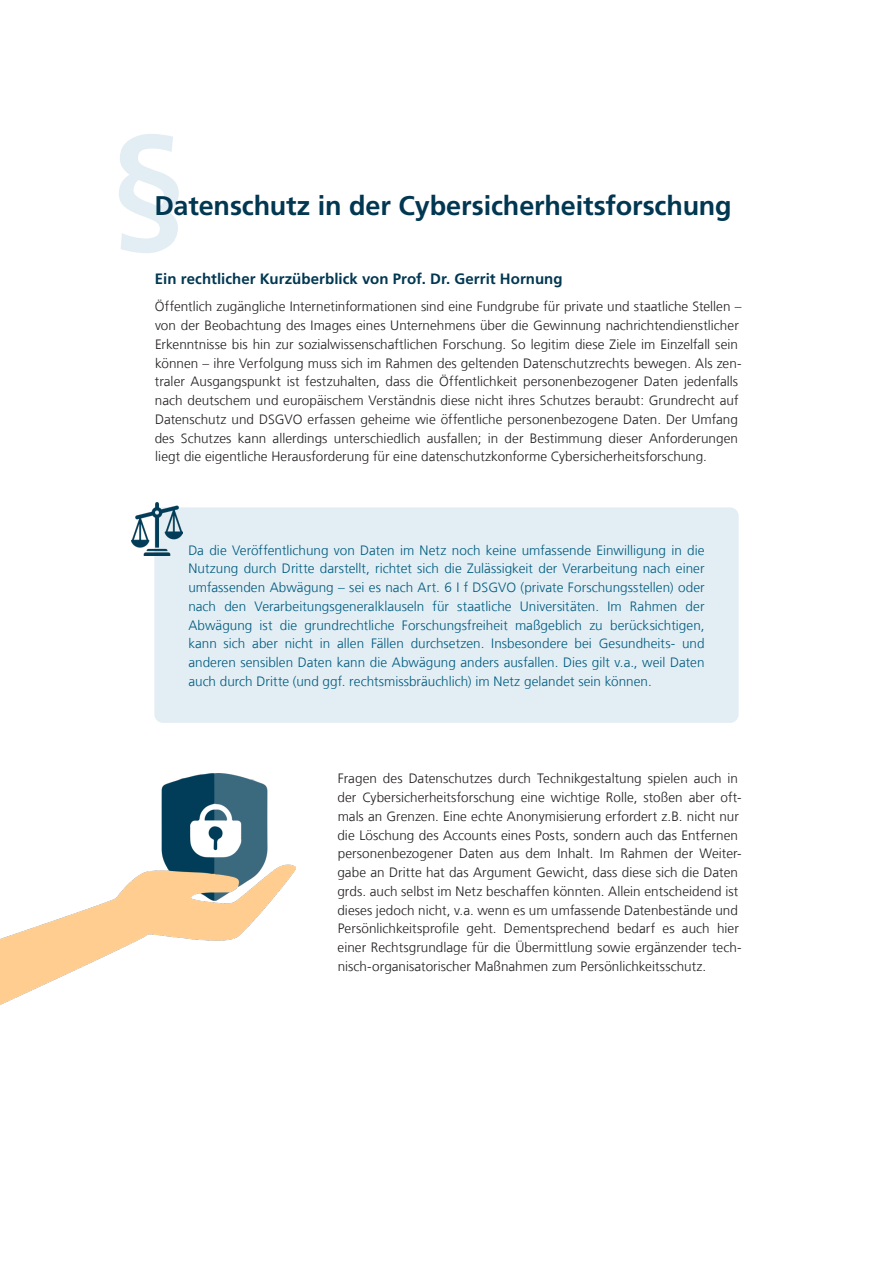
<style>
.page{position:relative;width:893px;height:1263px;background:#fff}
.page>*{position:absolute;margin:0;border:0;box-sizing:border-box;transform-origin:0 0}
.Absatzformat_1{font:700 141.15px "Frutiger LT Com";color:#e2eef4}
.Sub_Ueberschrift_14{font:700 27px "Frutiger LT Com";letter-spacing:-.005em;color:#013751}
.Sub_Ueberschrift_14-2{font:700 15px "Frutiger LT Com";letter-spacing:.005em;color:#013751}
.Fliesstext_9_12_5_sc{font:300 13.5px/18.8px "Frutiger LT Com";letter-spacing:.005em;color:#231f20}
.Fliesstext_9_12_5_sc-2{font:300 13.5px/18.8px "Frutiger LT Com";color:#005b7f;text-align:justify}
</style>
<div class="page">
<div style="left:154px;top:507px;width:585px;height:216px;background:#e2eef4;border-radius:9px"></div>
<img style="left:132px;top:503px;width:51px;height:52px">
<img style="left:0;top:774px;width:296px;height:231px">
<p class="Absatzformat_1" style="left:109px;top:102px;width:80px">§</p>
<p class="Sub_Ueberschrift_14" style="left:154px;top:190px;width:579px">Datenschutz in der Cybersicherheitsforschung</p>
<p class="Sub_Ueberschrift_14-2" style="left:155px;top:270px;width:409px">Ein rechtlicher Kurzüberblick von Prof. Dr. Gerrit Hornung</p>
<p class="Fliesstext_9_12_5_sc" style="left:155px;top:297px;width:588px">Öffentlich zugängliche Internetinformationen sind eine Fundgrube für private und staatliche Stellen – von der Beobachtung des Images eines Unternehmens über die Gewinnung nachrichtendienstlicher Erkenntnisse bis hin zur sozialwissenschaftlichen Forschung. So legitim diese Ziele im Einzelfall sein können – ihre Verfolgung muss sich im Rahmen des geltenden Datenschutzrechts bewegen. Als zen&shy;traler Ausgangspunkt ist festzuhalten, dass die Öffentlichkeit personenbezogener Daten jedenfalls nach deutschem und europäischem Verständnis diese nicht ihres Schutzes beraubt: Grundrecht auf Datenschutz und DSGVO erfassen geheime wie öffentliche personenbezogene Daten. Der Umfang des Schutzes kann allerdings unterschiedlich ausfallen; in der Bestimmung dieser Anforderungen liegt die eigentliche Herausforderung für eine datenschutzkonforme Cybersicherheitsforschung.</p>
<p class="Fliesstext_9_12_5_sc-2" style="left:188px;top:541px;width:518px">Da die Veröffentlichung von Daten im Netz noch keine umfassende Einwilligung in die Nutzung durch Dritte darstellt, richtet sich die Zulässigkeit der Verarbeitung nach einer umfassenden Abwägung – sei es nach Art. 6 I f DSGVO (private Forschungsstellen) oder nach den Verarbeitungsgeneralklauseln für staatliche Universitäten. Im Rahmen der Abwägung ist die grundrechtliche Forschungsfreiheit maßgeblich zu berücksichtigen, kann sich aber nicht in allen Fällen durchsetzen. Insbesondere bei Gesundheits- und anderen sensiblen Daten kann die Abwägung anders ausfallen. Dies gilt v.a., weil Daten auch durch Dritte (und ggf. rechtsmissbräuchlich) im Netz gelandet sein können.</p>
<p class="Fliesstext_9_12_5_sc" style="left:337px;top:769px;width:406px">Fragen des Datenschutzes durch Technikgestaltung spielen auch in der Cybersicherheitsforschung eine wichtige Rolle, stoßen aber oft&shy;mals an Grenzen. Eine echte Anonymisierung erfordert z.B. nicht nur die Löschung des Accounts eines Posts, sondern auch das Entfernen personenbezogener Daten aus dem Inhalt. Im Rahmen der Weiter&shy;gabe an Dritte hat das Argument Gewicht, dass diese sich die Daten grds. auch selbst im Netz beschaffen könnten. Allein entscheidend ist dieses jedoch nicht, v.a. wenn es um umfassende Datenbestände und Persönlichkeitsprofile geht. Dementsprechend bedarf es auch hier einer Rechtsgrundlage für die Übermittlung sowie ergänzender tech&shy;nisch-organisatorischer Maßnahmen zum Persönlichkeitsschutz.</p>
</div>
